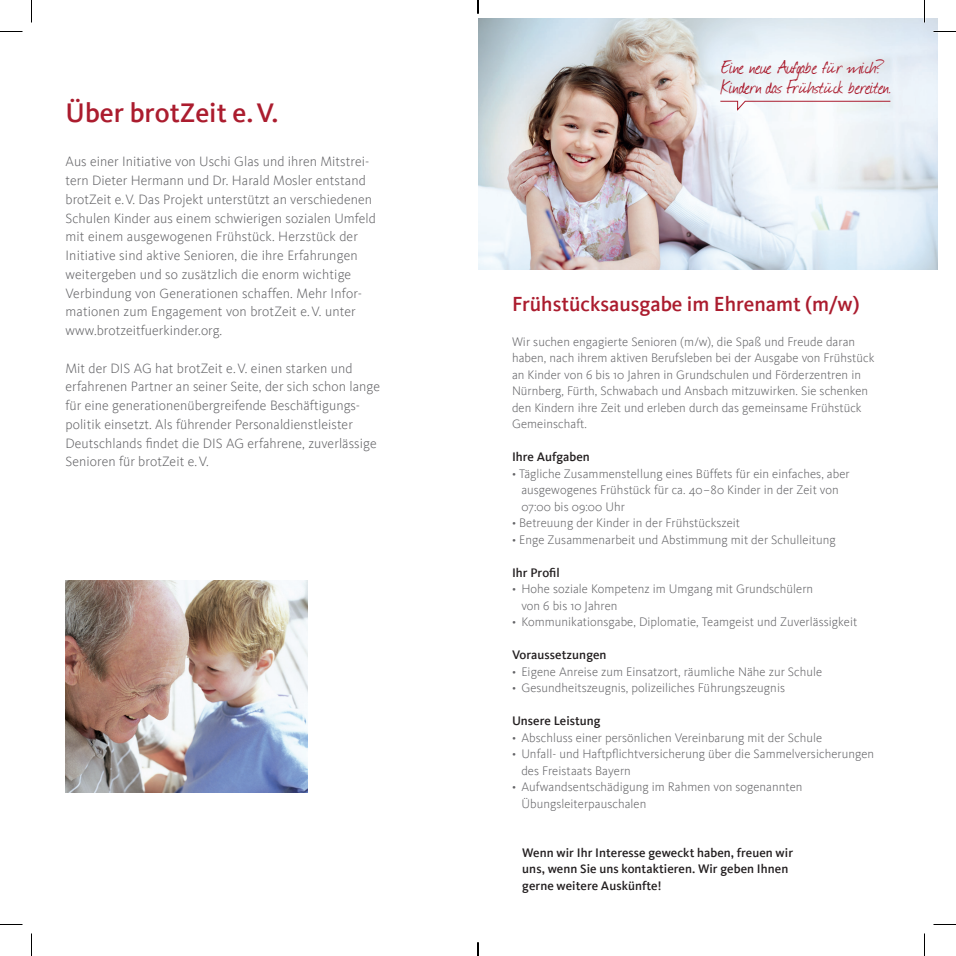
<style>
.page{position:relative;width:956px;height:956px;background:#fff}
.page>*{position:absolute;margin:0;border:0;box-sizing:border-box;transform-origin:0 0}
.t1{font:500 27.6px "Kievit";color:#ab1c2e}
.t2{font:22.5px/19.5px "Journal";letter-spacing:-.005em;color:#ab1c2e}
.t3{font:500 21px "Kievit";color:#ab1c2e}
.t4{font:300 13.95px/18.8px "Kievit";letter-spacing:.005em;color:#636366}
.t5{font:300 12.75px/16.5px "Kievit";letter-spacing:.005em;color:#636366}
.t6{font:500 12.75px/16.5px "Kievit";letter-spacing:.005em;color:#231f20}
</style>
<div class="page">
<img style="left:66px;top:580px;width:241px;height:213px">
<img style="left:478px;top:19px;width:459px;height:251px">
<svg style="left:719px;top:100px;width:172px;height:12px"></svg>
<hr style="left:923px;top:0;width:2px;height:23px;background:#fff">
<svg style="left:0;top:31px;width:22px;height:1px"></svg>
<svg style="left:933px;top:31px;width:23px;height:1px"></svg>
<svg style="left:0;top:924px;width:22px;height:1px"></svg>
<svg style="left:933px;top:924px;width:23px;height:1px"></svg>
<svg style="left:31px;top:0;width:1px;height:23px"></svg>
<svg style="left:31px;top:933px;width:1px;height:23px"></svg>
<svg style="left:924px;top:0;width:1px;height:23px"></svg>
<svg style="left:924px;top:933px;width:1px;height:23px"></svg>
<svg style="left:477px;top:0;width:2px;height:14px"></svg>
<svg style="left:477px;top:942px;width:2px;height:14px"></svg>
<h1 class="t1" style="left:66px;top:97px;width:215px">Über brotZeit e.V.</h1>
<p class="t4" style="left:66px;top:153px;width:312px">Aus einer Initiative von Uschi Glas und ihren Mitstrei&shy;tern Dieter Hermann und Dr. Harald Mosler entstand brotZeit e.V. Das Projekt unterstützt an verschiedenen Schulen Kinder aus einem schwierigen sozialen Umfeld mit einem ausgewogenen Frühstück. Herzstück der Initiative sind aktive Senioren, die ihre Erfahrungen weitergeben und so zusätzlich die enorm wichtige Verbindung von Generationen schaffen. Mehr Infor&shy;mationen zum Engagement von brotZeit e.V. unter www.brotzeitfuerkinder.org.</p>
<p class="t4" style="left:66px;top:359px;width:316px">Mit der DIS AG hat brotZeit e.V. einen starken und erfahrenen Partner an seiner Seite, der sich schon lange für eine generationenübergreifende Beschäftigungs&shy;politik einsetzt. Als führender Personaldienstleister Deutschlands findet die DIS AG erfahrene, zuverlässige Senioren für brotZeit e.V.</p>
<h2 class="t2" style="left:720px;top:57px;width:173px">Eine neue Aufgabe für mich?<br>Kindern das Frühstück bereiten.</h2>
<h3 class="t3" style="left:512px;top:292px;width:349px">Frühstücksausgabe im Ehrenamt (m/w)</h3>
<p class="t5" style="left:512px;top:334px;width:364px">Wir suchen engagierte Senioren (m/w), die Spaß und Freude daran haben, nach ihrem aktiven Berufsleben bei der Ausgabe von Frühstück an Kinder von 6 bis 10 Jahren in Grundschulen und Förderzentren in Nürnberg, Fürth, Schwabach und Ansbach mitzuwirken. Sie schenken den Kindern ihre Zeit und erleben durch das gemeinsame Frühstück Gemeinschaft.</p>
<p class="t6" style="left:512px;top:449px;width:79px">Ihre Aufgaben</p>
<p class="t5" style="left:521px;top:466px;width:330px;text-indent:-9px">• Tägliche Zusammenstellung eines Büffets für ein einfaches, aber ausgewogenes Frühstück für ca. 40–80 Kinder in der Zeit von<br>07:00 bis 09:00 Uhr</p>
<p class="t5" style="left:512px;top:515px;width:230px">• Betreuung der Kinder in der Frühstückszeit</p>
<p class="t5" style="left:512px;top:532px;width:325px">• Enge Zusammenarbeit und Abstimmung mit der Schulleitung</p>
<p class="t6" style="left:512px;top:564px;width:49px">Ihr Profil</p>
<p class="t5" style="left:521px;top:581px;width:293px;text-indent:-9px">• Hohe soziale Kompetenz im Umgang mit Grundschülern von 6 bis 10 Jahren</p>
<p class="t5" style="left:512px;top:614px;width:347px">• Kommunikationsgabe, Diplomatie, Teamgeist und Zuverlässigkeit</p>
<p class="t6" style="left:512px;top:647px;width:96px">Voraussetzungen</p>
<p class="t5" style="left:512px;top:664px;width:312px">• Eigene Anreise zum Einsatzort, räumliche Nähe zur Schule</p>
<p class="t5" style="left:512px;top:680px;width:275px">• Gesundheitszeugnis, polizeiliches Führungszeugnis</p>
<p class="t6" style="left:512px;top:713px;width:90px">Unsere Leistung</p>
<p class="t5" style="left:512px;top:730px;width:312px">• Abschluss einer persönlichen Vereinbarung mit der Schule</p>
<p class="t5" style="left:521px;top:746px;width:354px;text-indent:-9px">• Unfall- und Haftpflichtversicherung über die Sammelversicherungen des Freistaats Bayern</p>
<p class="t5" style="left:521px;top:779px;width:283px;text-indent:-9px">• Aufwandsentschädigung im Rahmen von sogenannten<br>Übungsleiterpauschalen</p>
<p class="t6" style="left:522px;top:844px;width:272px">Wenn wir Ihr Interesse geweckt haben, freuen wir uns, wenn Sie uns kontaktieren. Wir geben Ihnen gerne weitere Auskünfte!</p>
</div>
